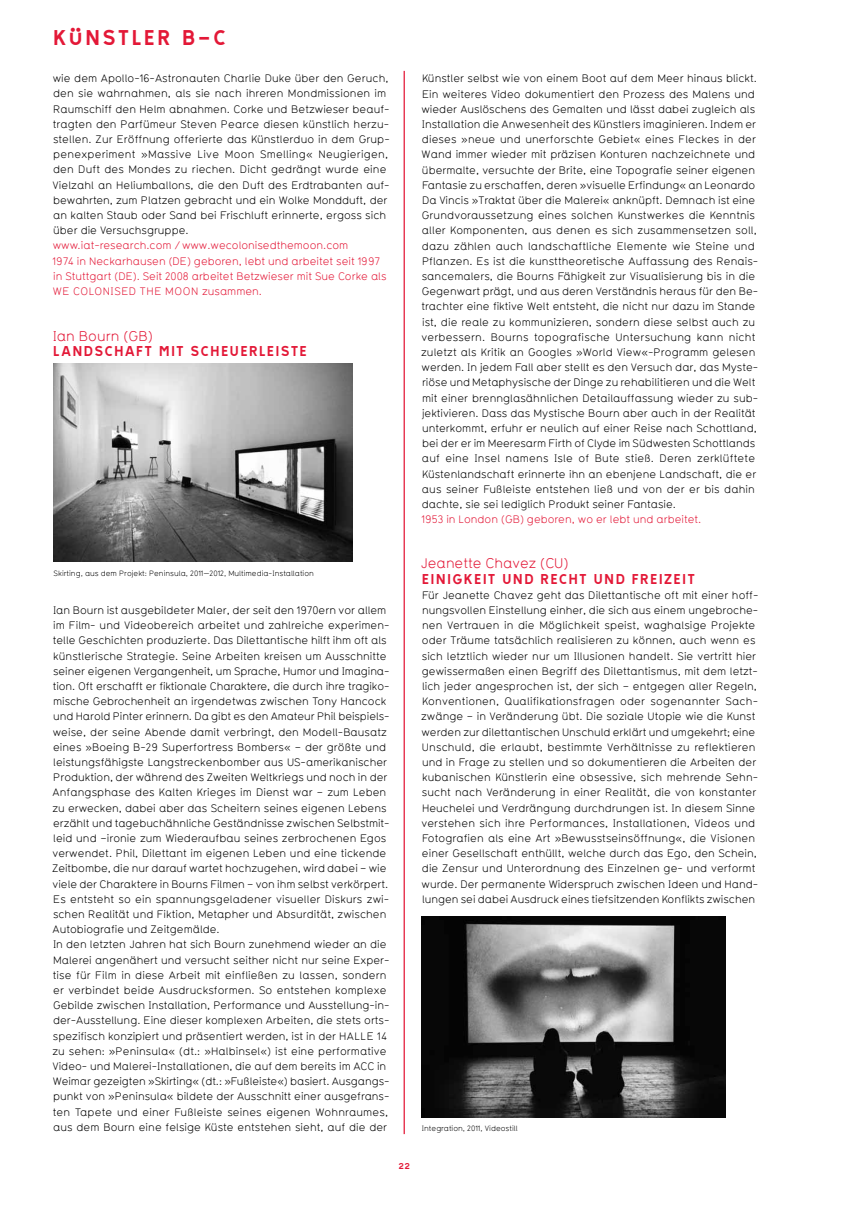
<style>
.page{position:relative;width:851px;height:1205px;background:#fff}
.page>*{position:absolute;margin:0;border:0;box-sizing:border-box;transform-origin:0 0}
.t1{font:18.75px "Tratexvierzehn";color:#e31837}
.t2{font:13.75px "Typ 1451";color:#e31837}
.t3{font:12.5px "Tratexvierzehn";letter-spacing:.085em;color:#e31837}
.t4{font:10.62px/15.2px "Typ 1451";letter-spacing:.005em;color:#000}
.t5{font:10.62px/15.2px "Typ 1451";color:#e31837}
.t6{font:7.5px "Typ 1451";color:#000}
.t7{font:7.5px "Tratex Svart";color:#e31837}
</style>
<div class="page">
<img style="left:54px;top:363px;width:299px;height:199px">
<hr style="left:403px;top:71px;width:2px;height:1063px;background:#e31837">
<img style="left:422px;top:917px;width:303px;height:200px">
<h1 class="t1" style="left:53px;top:25px;width:47px">KÜNSTLER</h1>
<h1 class="t1" style="left:182px;top:25px;width:46px">B –C</h1>
<p class="t4" style="left:52px;top:71px;width:338px">wie dem Apollo-16-Astronauten Charlie Duke über den Geruch, den sie wahrnahmen, als sie nach ihreren Mondmissionen im Raumschiff den Helm abnahmen. Corke und Betzwieser beauf&shy;tragten den Parfümeur Steven Pearce diesen künstlich herzu&shy;stellen. Zur Eröffnung offerierte das Künstlerduo in dem Grup&shy;penexperiment »Massive Live Moon Smelling« Neugierigen, den Duft des Mondes zu riechen. Dicht gedrängt wurde eine Vielzahl an Heliumballons, die den Duft des Erdtrabanten auf&shy;bewahrten, zum Platzen gebracht und ein Wolke Mondduft, der an kalten Staub oder Sand bei Frischluft erinnerte, ergoss sich über die Versuchsgruppe.</p>
<p class="t5" style="left:53px;top:238px;width:335px">www.iat-research.com /www.wecolonisedthemoon.com<br>1974 in Neckarhausen (DE) geboren, lebt und arbeitet seit 1997 in Stuttgart (DE). Seit 2008 arbeitet Betzwieser mit Sue Corke als WE COLONISED THE MOON zusammen.</p>
<p class="t2" style="left:53px;top:327px;width:102px">Ian Bourn (GB)</p>
<p class="t3" style="left:53px;top:342px;width:255px">LANDSCHAFT MIT SCHEUERLEISTE</p>
<p class="t6" style="left:54px;top:568px;width:262px">Skirting, aus dem Projekt: Peninsula, 2011—2012, Multimedia-Installation</p>
<p class="t4" style="left:52px;top:602px;width:339px">Ian Bourn ist ausgebildeter Maler, der seit den 1970ern vor allem im Film- und Videobereich arbeitet und zahlreiche experimen&shy;telle Geschichten produzierte. Das Dilettantische hilft ihm oft als künstlerische Strategie. Seine Arbeiten kreisen um Ausschnitte seiner eigenen Vergangenheit, um Sprache, Humor und Imagina&shy;tion. Oft erschafft er fiktionale Charaktere, die durch ihre tragiko&shy;mische Gebrochenheit an irgendetwas zwischen Tony Hancock und Harold Pinter erinnern. Da gibt es den Amateur Phil beispiels&shy;weise, der seine Abende damit verbringt, den Modell-Bausatz eines »Boeing B-29 Superfortress Bombers« – der größte und leistungsfähigste Langstreckenbomber aus US-amerikanischer Produktion, der während des Zweiten Weltkriegs und noch in der Anfangsphase des Kalten Krieges im Dienst war – zum Leben zu erwecken, dabei aber das Scheitern seines eigenen Lebens erzählt und tagebuchähnliche Geständnisse zwischen Selbstmit&shy;leid und –ironie zum Wiederaufbau seines zerbrochenen Egos verwendet. Phil, Dilettant im eigenen Leben und eine tickende Zeitbombe, die nur darauf wartet hochzugehen, wird dabei – wie viele der Charaktere in Bourns Filmen – von ihm selbst verkörpert.<br>Es entsteht so ein spannungsgeladener visueller Diskurs zwi&shy;schen Realität und Fiktion, Metapher und Absurdität, zwischen Autobiografie und Zeitgemälde.<br>In den letzten Jahren hat sich Bourn zunehmend wieder an die Malerei angenähert und versucht seither nicht nur seine Exper&shy;tise für Film in diese Arbeit mit einfließen zu lassen, sondern er verbindet beide Ausdrucksformen. So entstehen komplexe Gebilde zwischen Installation, Performance und Ausstellung-in&shy;der-Ausstellung. Eine dieser komplexen Arbeiten, die stets orts&shy;spezifisch konzipiert und präsentiert werden, ist in der HALLE 14 zu sehen: »Peninsula« (dt.: »Halbinsel«) ist eine performative Video- und Malerei-Installationen, die auf dem bereits im ACC in Weimar gezeigten »Skirting« (dt.: »Fußleiste«) basiert. Ausgangs&shy;punkt von »Peninsula« bildete der Ausschnitt einer ausgefrans&shy;ten Tapete und einer Fußleiste seines eigenen Wohnraumes, aus dem Bourn eine felsige Küste entstehen sieht, auf die der</p>
<p class="t7" style="left:398px;top:1160px;width:13px">22</p>
<p class="t4" style="left:421px;top:71px;width:339px">Künstler selbst wie von einem Boot auf dem Meer hinaus blickt.<br>Ein weiteres Video dokumentiert den Prozess des Malens und wieder Auslöschens des Gemalten und lässt dabei zugleich als Installation die Anwesenheit des Künstlers imaginieren. Indem er dieses »neue und unerforschte Gebiet« eines Fleckes in der Wand immer wieder mit präzisen Konturen nachzeichnete und übermalte, versuchte der Brite, eine Topografie seiner eigenen Fantasie zu erschaffen, deren »visuelle Erfindung« an Leonardo Da Vincis »Traktat über die Malerei« anknüpft. Demnach ist eine Grundvoraussetzung eines solchen Kunstwerkes die Kenntnis aller Komponenten, aus denen es sich zusammensetzen soll, dazu zählen auch landschaftliche Elemente wie Steine und Pflanzen. Es ist die kunsttheoretische Auffassung des Renais&shy;sancemalers, die Bourns Fähigkeit zur Visualisierung bis in die Gegenwart prägt, und aus deren Verständnis heraus für den Be&shy;trachter eine fiktive Welt entsteht, die nicht nur dazu im Stande ist, die reale zu kommunizieren, sondern diese selbst auch zu verbessern. Bourns topografische Untersuchung kann nicht zuletzt als Kritik an Googles »World View«-Programm gelesen werden. In jedem Fall aber stellt es den Versuch dar, das Myste&shy;riöse und Metaphysische der Dinge zu rehabilitieren und die Welt mit einer brennglasähnlichen Detailauffassung wieder zu sub&shy;jektivieren. Dass das Mystische Bourn aber auch in der Realität unterkommt, erfuhr er neulich auf einer Reise nach Schottland, bei der er im Meeresarm Firth of Clyde im Südwesten Schottlands auf eine Insel namens Isle of Bute stieß. Deren zerklüftete Küstenlandschaft erinnerte ihn an ebenjene Landschaft, die er aus seiner Fußleiste entstehen ließ und von der er bis dahin dachte, sie sei lediglich Produkt seiner Fantasie.</p>
<p class="t5" style="left:421px;top:511px;width:281px">1953 in London (GB) geboren, wo er lebt und arbeitet.</p>
<p class="t2" style="left:420px;top:554px;width:150px">Jeanette Chavez (CU)</p>
<p class="t3" style="left:422px;top:570px;width:274px">EI NIGKEIT UND RECHT UND FREIZEIT</p>
<p class="t4" style="left:421px;top:587px;width:339px">Für Jeanette Chavez geht das Dilettantische oft mit einer hoff&shy;nungsvollen Einstellung einher, die sich aus einem ungebroche&shy;nen Vertrauen in die Möglichkeit speist, waghalsige Projekte oder Träume tatsächlich realisieren zu können, auch wenn es sich letztlich wieder nur um Illusionen handelt. Sie vertritt hier gewissermaßen einen Begriff des Dilettantismus, mit dem letzt&shy;lich jeder angesprochen ist, der sich – entgegen aller Regeln, Konventionen, Qualifikationsfragen oder sogenannter Sach&shy;zwänge – in Veränderung übt. Die soziale Utopie wie die Kunst werden zur dilettantischen Unschuld erklärt und umgekehrt; eine Unschuld, die erlaubt, bestimmte Verhältnisse zu reflektieren und in Frage zu stellen und so dokumentieren die Arbeiten der kubanischen Künstlerin eine obsessive, sich mehrende Sehn&shy;sucht nach Veränderung in einer Realität, die von konstanter Heuchelei und Verdrängung durchdrungen ist. In diesem Sinne verstehen sich ihre Performances, Installationen, Videos und Fotografien als eine Art »Bewusstseinsöffnung«, die Visionen einer Gesellschaft enthüllt, welche durch das Ego, den Schein, die Zensur und Unterordnung des Einzelnen ge- und verformt wurde. Der permanente Widerspruch zwischen Ideen und Hand&shy;lungen sei dabei Ausdruck eines tiefsitzenden Konflikts zwischen</p>
<p class="t6" style="left:422px;top:1123px;width:97px">Integration, 2011, Videostill</p>
</div>
